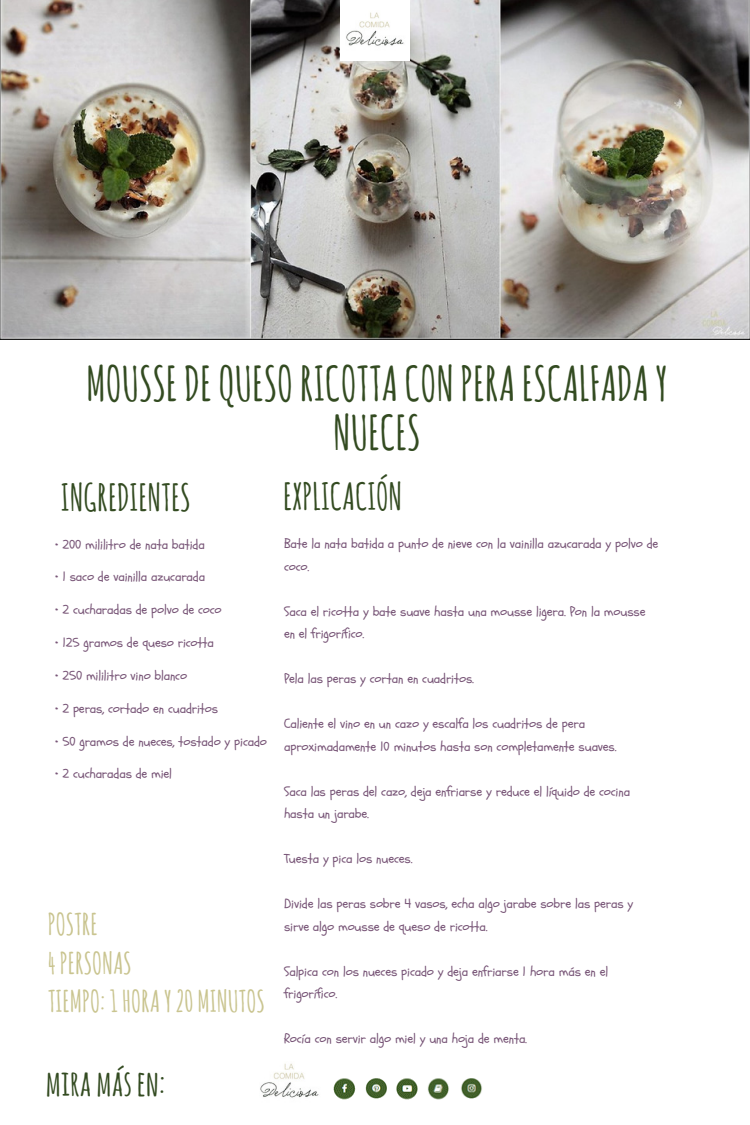
<style>
.page{position:relative;width:750px;height:1125px;background:#fff}
.page>*{position:absolute;margin:0;border:0;box-sizing:border-box;transform-origin:0 0}
.t1{font:700 47.12px/48.8px "Amatic SC";color:#334b21;text-align:center}
.t2{font:700 36.88px "Amatic SC";color:#334b21}
.t3{font:700 35.38px "Amatic SC";color:#334b21}
.t4{font:700 29.5px/38.5px "Amatic SC";color:#c9c48f}
.t5{font:13.25px/22.5px "Schoolbell";letter-spacing:-.01em;color:#785577}
</style>
<div class="page">
<img style="left:260px;top:1063px;width:59px;height:35px">
<img style="left:0;top:0;width:750px;height:339px">
<img style="left:340px;top:0;width:70px;height:61px">
<img style="left:333px;top:1078px;width:23px;height:22px">
<img style="left:365px;top:1078px;width:22px;height:21px">
<img style="left:396px;top:1078px;width:22px;height:22px">
<img style="left:427px;top:1078px;width:22px;height:22px">
<img style="left:461px;top:1078px;width:21px;height:21px">
<h1 class="t1" style="left:86px;top:359px;width:583px">MOUSSEDEQUESORICOTTACONPERAESCALFADAY<br>NUECES</h1>
<h2 class="t2" style="left:61px;top:473px;width:131px">INGREDIENTES</h2>
<p class="t5" style="left:55px;top:533px;width:151px">• 200 mililitro de nata batida</p>
<p class="t5" style="left:55px;top:566px;width:151px">• 1 saco de vainilla azucarada</p>
<p class="t5" style="left:55px;top:599px;width:168px">• 2 cucharadas de polvo de coco</p>
<p class="t5" style="left:55px;top:632px;width:160px">• 125 gramos de queso ricotta</p>
<p class="t5" style="left:55px;top:665px;width:133px">• 250 mililitro vino blanco</p>
<p class="t5" style="left:55px;top:697px;width:164px">• 2 peras, cortado en cuadritos</p>
<p class="t5" style="left:55px;top:730px;width:213px">• 50 gramos de nueces, tostado y picado</p>
<p class="t5" style="left:55px;top:763px;width:118px">• 2 cucharadas de miel</p>
<h3 class="t4" style="left:48px;top:904px;width:218px">POSTRE<br>4 PERSONAS<br>TIEMPO:1HORAY 20 MINUTOS</h3>
<h3 class="t3" style="left:46px;top:1060px;width:121px">mira más en:</h3>
<h2 class="t2" style="left:283px;top:472px;width:121px">EXPLICACIÓN</h2>
<p class="t5" style="left:284px;top:533px;width:376px">Bate la nata batida a punto de nieve con la vainilla azucarada y polvo de coco.</p>
<p class="t5" style="left:284px;top:600px;width:363px">Saca el ricotta y bate suave hasta una mousse ligera. Pon la mousse en el frigorífico.</p>
<p class="t5" style="left:284px;top:668px;width:192px">Pela las peras y cortan en cuadritos.</p>
<p class="t5" style="left:284px;top:713px;width:334px">Caliente el vino en un cazo y escalfa los cuadritos de pera aproximadamente 10 minutos hasta son completamente suaves.</p>
<p class="t5" style="left:284px;top:780px;width:348px">Saca las peras del cazo, deja enfriarse y reduce el líquido de cocina hasta un jarabe.</p>
<p class="t5" style="left:284px;top:848px;width:130px">Tuesta y pica los nueces.</p>
<p class="t5" style="left:284px;top:893px;width:351px">Divide las peras sobre 4 vasos, echa algo jarabe sobre las peras y sirve algo mousse de queso de ricotta.</p>
<p class="t5" style="left:284px;top:960px;width:326px">Salpica con los nueces picado y deja enfriarse 1 hora más en el frigorífico.</p>
<p class="t5" style="left:284px;top:1028px;width:245px">Rocía con servir algo miel y una hoja de menta.</p>
</div>
